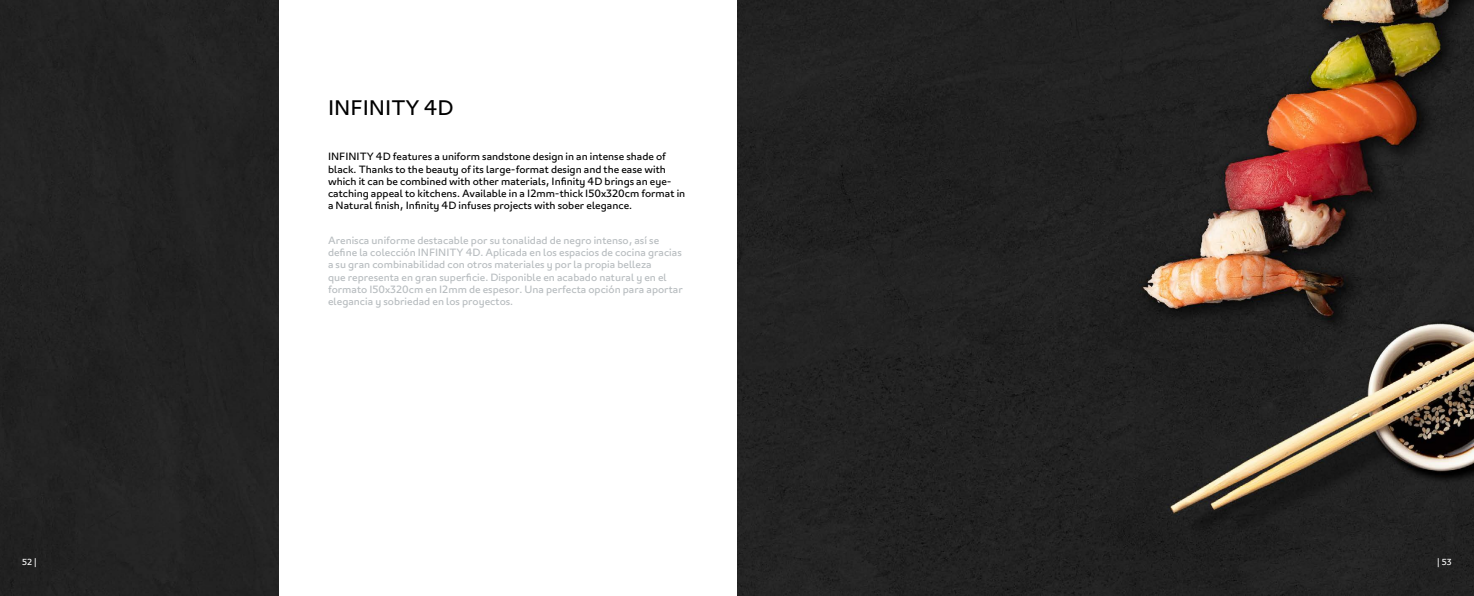
<style>
.page{position:relative;width:1474px;height:596px;background:#fff}
.page>*{position:absolute;margin:0;border:0;box-sizing:border-box;transform-origin:0 0}
.t1{font:21px "London";color:#000}
.t2{font:10.5px/12.2px "London";color:#b7bcbf}
.t3{font:10.5px/12.2px "London";color:#000}
.t4{font:8.75px "London";color:#fff}
</style>
<div class="page">
<div style="left:0;top:0;width:278px;height:595px;background:#222"></div>
<img style="left:737px;top:0;width:736px;height:595px">
<h1 class="t1" style="left:328px;top:94px;width:127px">INFINITY 4D</h1>
<p class="t3" style="left:328px;top:150px;width:359px">INFINITY 4D features a uniform sandstone design in an intense shade of black. Thanks to the beauty of its large-format design and the ease with which it can be combined with other materials, Infinity 4D brings an eye&shy;catching appeal to kitchens. Available in a 12mm-thick 150x320cm format in a Natural finish, Infinity 4D infuses projects with sober elegance.</p>
<p class="t2" style="left:328px;top:234px;width:356px">Arenisca uniforme destacable por su tonalidad de negro intenso, así se define la colección INFINITY 4D. Aplicada en los espacios de cocina gracias a su gran combinabilidad con otros materiales y por la propia belleza<br>que representa en gran superficie. Disponible en acabado natural y en el formato 150x320cm en 12mm de espesor. Una perfecta opción para aportar elegancia y sobriedad en los proyectos.</p>
<p class="t4" style="left:22px;top:556px;width:17px">52 |</p>
<p class="t4" style="left:1436px;top:556px;width:16px">| 53</p>
</div>
